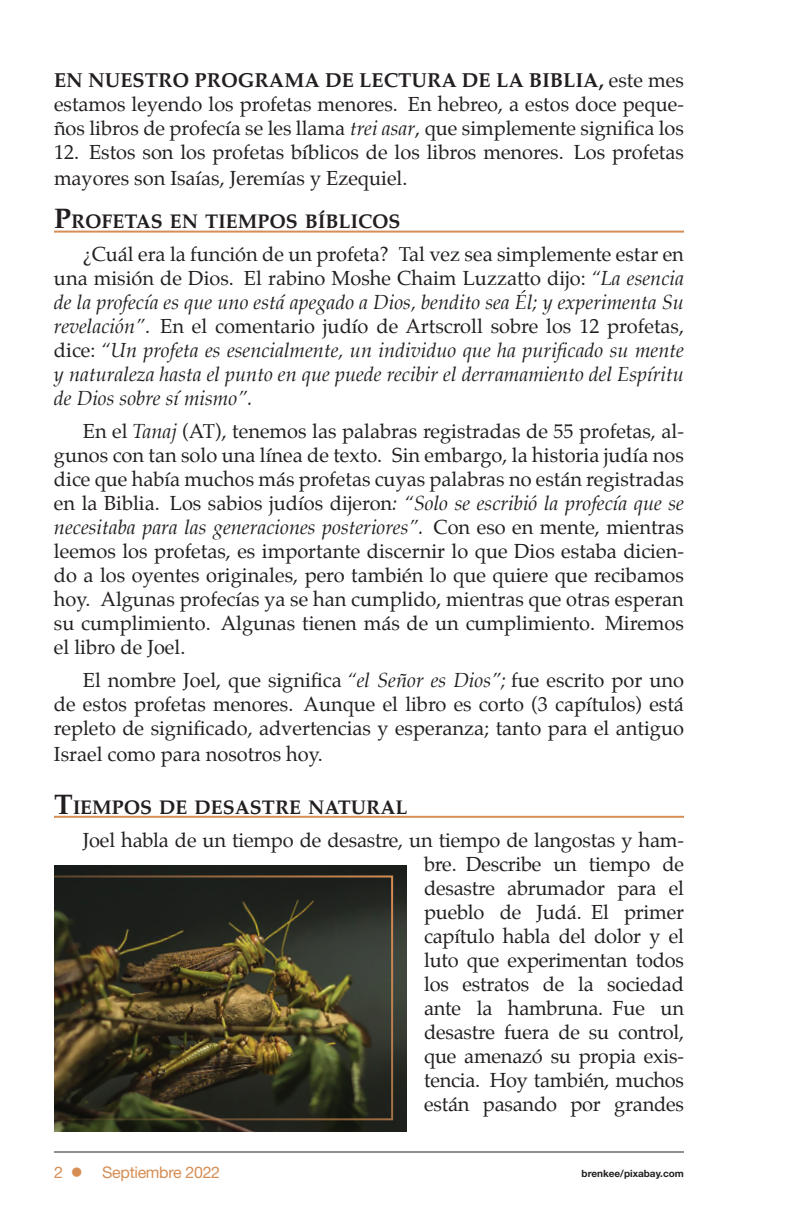
<style>
.page{position:relative;width:792px;height:1224px;background:#fff}
.page>*{position:absolute;margin:0;border:0;box-sizing:border-box;transform-origin:0 0}
.t1{font:20px/24px "Palatino CE";color:#231f20;text-align:justify}
.t2{font:italic 20px/24px "Palatino CE";color:#231f20;text-align:justify}
.t3{font:700 19.6px "Palatino CE";color:#231f20}
.t4{font:16px "Helvetica Neue LT Std";letter-spacing:-.02em;color:#d68e54}
.t5{font:700 10px "Helvetica Neue LT Std";color:#231f20}
.s1{font-weight:700}
.s2{font-style:italic}
.s3{font-size:28px}
.s4{font-style:normal}
</style>
<div class="page">
<hr style="left:54px;top:1152px;width:630px;height:1px;background:#231f20">
<img style="left:54px;top:865px;width:352px;height:267px">
<hr style="left:54px;top:816px;width:630px;height:2px;background:#d68e54">
<hr style="left:54px;top:231px;width:630px;height:2px;background:#d68e54">
<div style="left:32px;top:875px;width:361px;height:245px;border:2px solid #d68e54"></div>
<div style="left:23px;top:863px;width:31px;height:269px;background:#fff"></div>
<p class="t1" style="left:54px;top:70px;width:632px"><span class="s1">EN NUESTRO PROGRAMA DE LECTURA DE LA BIBLIA,</span> este mes estamos leyendo los profetas menores. En hebreo, a estos doce peque&shy;ños libros de profecía se les llama <span class="s2">trei asar</span>, que simplemente significa los</p>
<p class="t1" style="left:54px;top:141px;width:631px;line-height:26px">12. Estos son los profetas bíblicos de los libros menores. Los profetas mayores son Isaías, Jeremías y Ezequiel.</p>
<p class="t3" style="left:54px;top:209px;width:348px"><span class="s3">P</span>ROFETAS EN TIEMPOS BÍBLICOS</p>
<p class="t2" style="left:54px;top:244px;width:632px;text-indent:29px"><span class="s4">¿Cuál era la función de un profeta? Tal vez sea simplemente estar en una misión de Dios. El rabino Moshe Chaim Luzzatto dijo:</span> “La esencia de la profecía es que uno está apegado a Dios, bendito sea Él; y experimenta Su revelación”<span class="s4">. En el comentario judío de Artscroll sobre los 12 profetas, dice:</span> “Un profeta es esencialmente, un individuo que ha purificado su mente y naturaleza hasta el punto en que puede recibir el derramamiento del Espíritu de Dios sobre sí mismo”.</p>
<p class="t1" style="left:54px;top:421px;width:632px;text-indent:29px">En el <span class="s2">Tanaj</span> (AT), tenemos las palabras registradas de 55 profetas, al&shy;gunos con tan solo una línea de texto. Sin embargo, la historia judía nos dice que había muchos más profetas cuyas palabras no están registradas en la Biblia. Los sabios judíos dijeron<span class="s2">: “Solo se escribió la profecía que se necesitaba para las generaciones posteriores”.</span> Con eso en mente, mientras leemos los profetas, es importante discernir lo que Dios estaba dicien&shy;do a los oyentes originales, pero también lo que quiere que recibamos hoy. Algunas profecías ya se han cumplido, mientras que otras esperan su cumplimiento. Algunas tienen más de un cumplimiento. Miremos el libro de Joel.</p>
<p class="t1" style="left:54px;top:670px;width:631px;text-indent:29px">El nombre Joel, que significa <span class="s2">“el Señor es Dios”;</span> fue escrito por uno de estos profetas menores. Aunque el libro es corto (3 capítulos) está repleto de significado, advertencias y esperanza; tanto para el antiguo</p>
<p class="t1" style="left:54px;top:744px;width:270px">Israel como para nosotros hoy.</p>
<p class="t3" style="left:54px;top:795px;width:355px"><span class="s3">T</span>IEMPOS DE DESASTRE NATURAL</p>
<p class="t1" style="left:424px;top:830px;width:261px;text-indent:-341px">Joel habla de un tiempo de desastre, un tiempo de langostas y ham&shy;bre. Describe un tiempo de desastre abrumador para el pueblo de Judá. El primer capítulo habla del dolor y el luto que experimentan todos los estratos de la sociedad ante la hambruna. Fue un desastre fuera de su control, que amenazó su propia exis&shy;tencia. Hoy también, muchos están pasando por grandes</p>
<p class="t4" style="left:54px;top:1162px;width:168px">2 ● Septiembre 2022</p>
<p class="t5" style="left:582px;top:1168px;width:104px">brenkee/pixabay.com</p>
</div>
